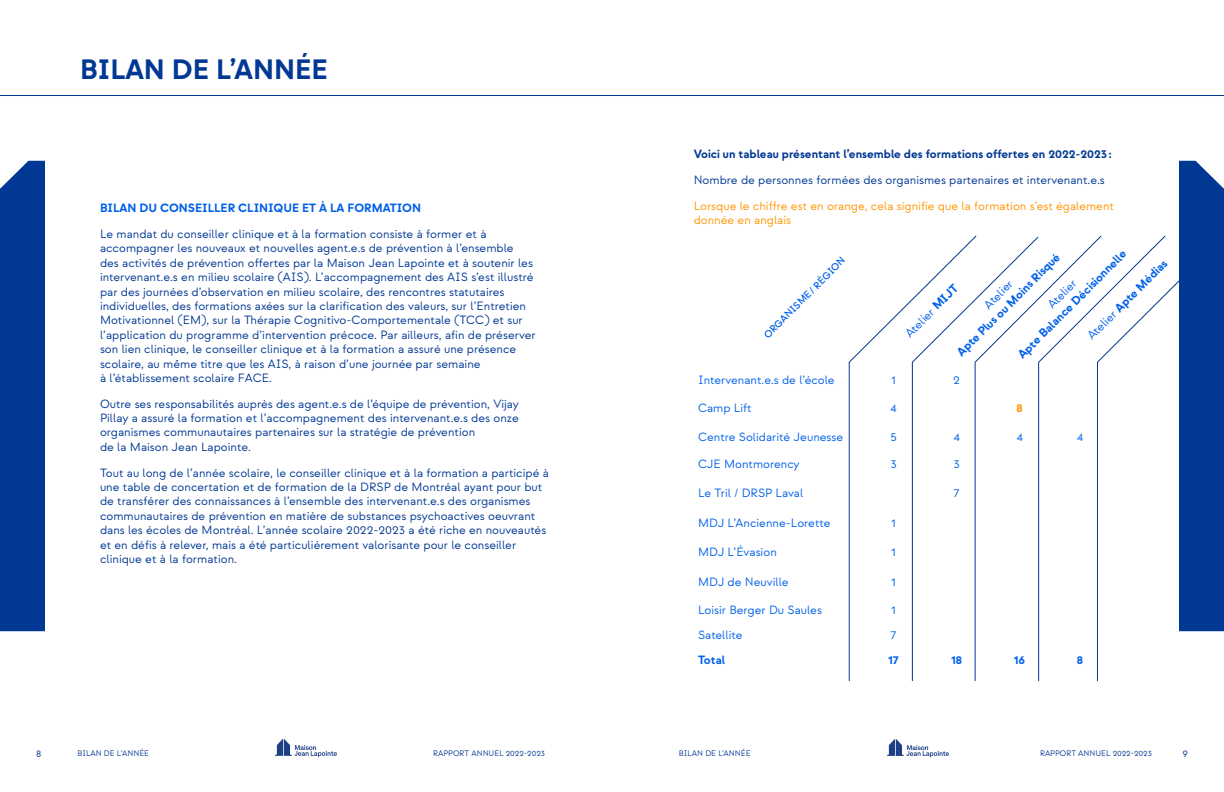
<style>
.page{position:relative;width:1224px;height:792px;background:#fff}
.page>*{position:absolute;margin:0;border:0;box-sizing:border-box;transform-origin:0 0}
.t1{font:700 28px "Strawford";color:#003893}
.t2{font:12px/14.4px "Strawford";color:#003893}
.t3{font:12px "Strawford";color:#0061ea}
.t4{font:12px/14.4px "Strawford";color:#ff9500}
.t5{font:700 12px "Strawford";color:#0061ea}
.t6{font:700 12px "Strawford";color:#003893}
.t7{font:700 12px "Strawford";color:#0061e9}
.t8{font:700 12px "Strawford";color:#ff9500}
.t9{font:500 10px "Strawford";color:#0061ea}
.t10{font:10px "Strawford";color:#003893}
.t11{font:8px "Strawford";color:#003893}
.s1{font-weight:400}
.s2{font-weight:700}
</style>
<div class="page">
<div style="left:0;top:161px;width:45px;height:470px;background:#003893"></div>
<svg style="left:1179px;top:161px;width:45px;height:74px;background:#1d4f9f"></svg>
<hr style="left:0;top:95px;width:1224px;height:1px;background:#003893">
<svg style="left:887px;top:739px;width:62px;height:18px"></svg>
<svg style="left:275px;top:739px;width:62px;height:18px"></svg>
<svg style="left:849px;top:299px;width:63px;height:383px"></svg>
<svg style="left:912px;top:236px;width:63px;height:446px"></svg>
<svg style="left:1102px;top:235px;width:122px;height:397px"></svg>
<svg style="left:975px;top:235px;width:127px;height:447px"></svg>
<h1 class="t1" style="left:80px;top:52px;width:250px">BILAN DE L’ANNÉE</h1>
<p class="t7" style="left:100px;top:201px;width:323px">BILAN DU CONSEILLER CLINIQUE ET À LA FORMATION</p>
<p class="t2" style="left:100px;top:227px;width:437px">Le mandat du conseiller clinique et à la formation consiste à former et à accompagner les nouveaux et nouvelles agent.e.s de prévention à l’ensemble<br>des activités de prévention offertes par la Maison Jean Lapointe et à soutenir les intervenant.e.s en milieu scolaire (AIS). L’accompagnement des AIS s’est illustré par des journées d’observation en milieu scolaire, des rencontres statutaires individuelles, des formations axées sur la clarification des valeurs, sur l’Entretien Motivationnel (EM), sur la Thérapie Cognitivo-Comportementale (TCC) et sur l’application du programme d’intervention précoce. Par ailleurs, afin de préserver son lien clinique, le conseiller clinique et à la formation a assuré une présence scolaire, au même titre que les AIS, à raison d’une journée par semaine<br>à l’établissement scolaire FACE.</p>
<p class="t2" style="left:100px;top:397px;width:420px">Outre ses responsabilités auprès des agent.e.s de l’équipe de prévention, Vijay Pillay a assuré la formation et l’accompagnement des intervenant.e.s des onze organismes communautaires partenaires sur la stratégie de prévention<br>de la Maison Jean Lapointe.</p>
<p class="t2" style="left:100px;top:466px;width:451px">Tout au long de l’année scolaire, le conseiller clinique et à la formation a participé à une table de concertation et de formation de la DRSP de Montréal ayant pour but de transférer des connaissances à l’ensemble des intervenant.e.s des organismes communautaires de prévention en matière de substances psychoactives oeuvrant dans les écoles de Montréal. L’année scolaire 2022-2023 a été riche en nouveautés et en défis à relever, mais a été particulièrement valorisante pour le conseiller clinique et à la formation.</p>
<p class="t6" style="left:694px;top:147px;width:419px">Voici un tableau présentant l’ensemble des formations offertes en 2022-2023:</p>
<p class="t2" style="left:694px;top:173px;width:413px">Nombre de personnes formées des organismes partenaires et intervenant.e.s</p>
<p class="t4" style="left:694px;top:199px;width:422px">Lorsque le chiffre est en orange, cela signifie que la formation s’est également donnée en anglais</p>
<p class="t9" style="left:761px;top:332px;width:112px;rotate:-45deg">ORGANISME/ RÉGION</p>
<p class="t5" style="left:1015px;top:351px;width:149px;rotate:-45deg">Apte Balance Décisionnelle</p>
<p class="t5" style="left:954px;top:349px;width:142px;rotate:-45deg">Apte Plus ou Moins Risqué</p>
<p class="t5" style="left:1084px;top:332px;width:109px;rotate:-45deg"><span class="s1">Atelier</span> Apte Médias</p>
<p class="t3" style="left:1044px;top:301px;width:37px;rotate:-45deg">Atelier</p>
<p class="t3" style="left:902px;top:330px;width:71px;rotate:-45deg">Atelier <span class="s2">MIJT</span></p>
<p class="t3" style="left:981px;top:302px;width:37px;rotate:-45deg">Atelier</p>
<p class="t3" style="left:698px;top:373px;width:138px">Intervenant.e.s de l’école</p>
<p class="t3" style="left:891px;top:373px;width:6px">1</p>
<p class="t3" style="left:953px;top:373px;width:8px">2</p>
<p class="t3" style="left:698px;top:401px;width:55px">Camp Lift</p>
<p class="t3" style="left:890px;top:401px;width:8px">4</p>
<p class="t8" style="left:1016px;top:401px;width:8px">8</p>
<p class="t3" style="left:698px;top:430px;width:147px">Centre Solidarité Jeunesse</p>
<p class="t3" style="left:890px;top:430px;width:8px">5</p>
<p class="t3" style="left:953px;top:430px;width:8px">4</p>
<p class="t3" style="left:1016px;top:430px;width:8px">4</p>
<p class="t3" style="left:1077px;top:430px;width:8px">4</p>
<p class="t3" style="left:698px;top:457px;width:103px">CJE Montmorency</p>
<p class="t3" style="left:890px;top:457px;width:8px">3</p>
<p class="t3" style="left:953px;top:457px;width:8px">3</p>
<p class="t3" style="left:698px;top:486px;width:107px">Le Tril / DRSP Laval</p>
<p class="t3" style="left:954px;top:486px;width:8px">7</p>
<p class="t3" style="left:698px;top:516px;width:134px">MDJ L’Ancienne-Lorette</p>
<p class="t3" style="left:891px;top:516px;width:6px">1</p>
<p class="t3" style="left:698px;top:545px;width:80px">MDJ L’Évasion</p>
<p class="t3" style="left:891px;top:545px;width:6px">1</p>
<p class="t3" style="left:698px;top:575px;width:92px">MDJ de Neuville</p>
<p class="t3" style="left:891px;top:575px;width:6px">1</p>
<p class="t3" style="left:698px;top:603px;width:125px">Loisir Berger Du Saules</p>
<p class="t3" style="left:891px;top:603px;width:6px">1</p>
<p class="t3" style="left:698px;top:628px;width:46px">Satellite</p>
<p class="t3" style="left:890px;top:628px;width:8px">7</p>
<p class="t5" style="left:698px;top:653px;width:29px">Total</p>
<p class="t5" style="left:888px;top:653px;width:12px">17</p>
<p class="t5" style="left:951px;top:653px;width:12px">18</p>
<p class="t5" style="left:1014px;top:653px;width:13px">16</p>
<p class="t5" style="left:1077px;top:653px;width:8px">8</p>
<p class="t11" style="left:77px;top:748px;width:73px">BILAN DE L’ANNÉE</p>
<p class="t11" style="left:679px;top:748px;width:73px">BILAN DE L’ANNÉE</p>
<p class="t10" style="left:36px;top:747px;width:7px">8</p>
<p class="t11" style="left:433px;top:748px;width:113px">RAPPORT ANNUEL 2022-2023</p>
<p class="t11" style="left:1040px;top:748px;width:113px">RAPPORT ANNUEL 2022-2023</p>
<p class="t10" style="left:1182px;top:747px;width:7px">9</p>
</div>
